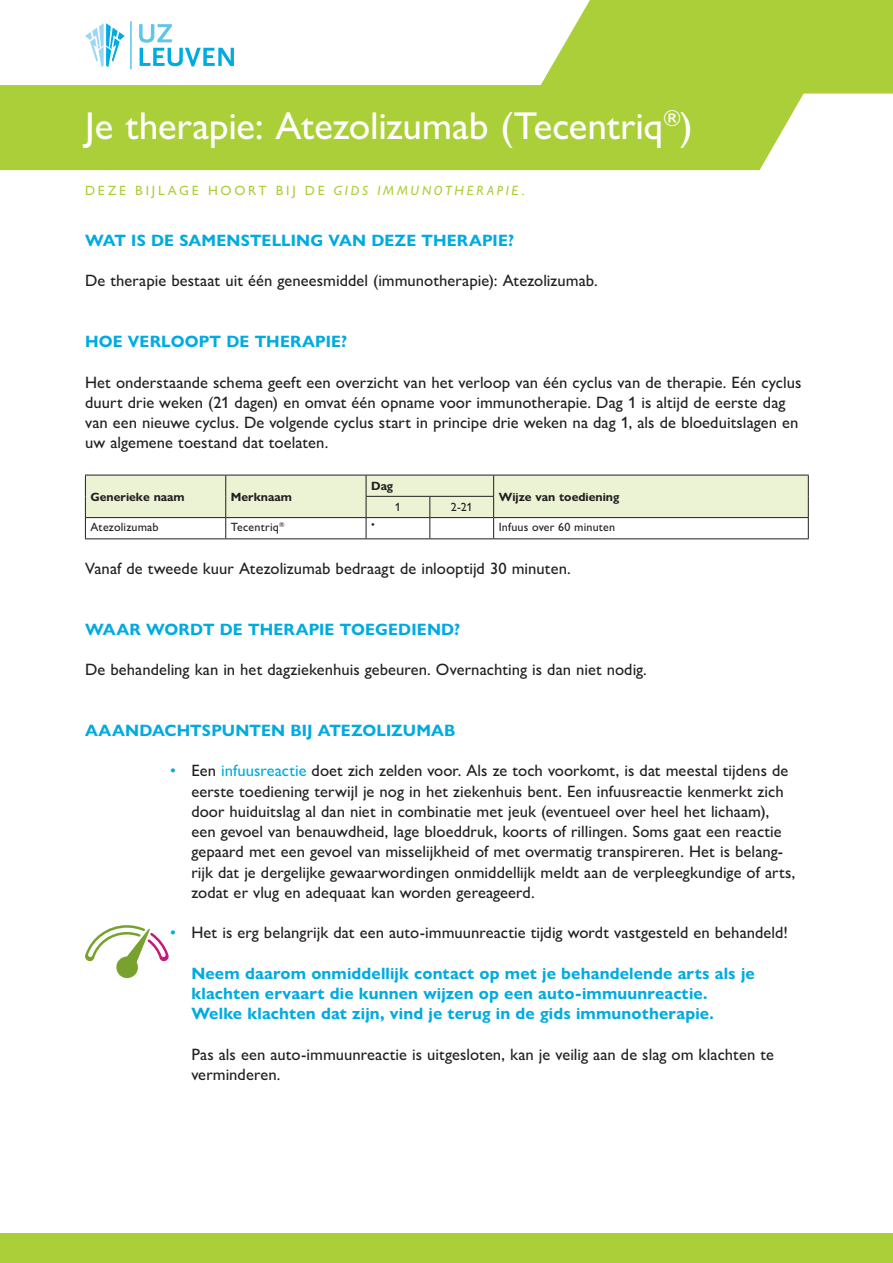
<style>
.page{position:relative;width:893px;height:1263px;background:#fff}
.page>*{position:absolute;margin:0;border:0;box-sizing:border-box;transform-origin:0 0}
.t1{font:500 39px "Gill Sans Nova";letter-spacing:-.005em;color:#fff}
.t2{font:500 16.5px/20.2px "Gill Sans Nova";letter-spacing:.005em;color:#231f20}
.t3{font:700 16.5px/20.2px "Gill Sans Nova";letter-spacing:.01em;color:#00abe1}
.t4{font:500 13.5px "Gill Sans Nova";letter-spacing:.205em;color:#abcf38}
.t5{font:500 12px "Gill Sans Nova";letter-spacing:.015em;color:#231f20}
.t6{font:700 12px "Gill Sans Nova";color:#231f20}
.t7{font:500 10.5px "Gill Sans Nova";color:#231f20}
.s1{font-style:italic}
.s2{color:#00abe1}
</style>
<div class="page">
<div style="left:0;top:85px;width:804px;height:85px;background:#abcf38"></div>
<svg style="left:536px;top:0;width:357px;height:94px;background:#b1d247"></svg>
<div style="left:0;top:1233px;width:893px;height:30px;background:#abcf38"></div>
<hr style="left:130px;top:21px;width:1px;height:48px;background:#00abe1">
<svg style="left:139px;top:24px;width:95px;height:42px"></svg>
<svg style="left:85px;top:23px;width:40px;height:44px"></svg>
<svg style="left:85px;top:475px;width:724px;height:63px"></svg>
<hr style="left:85px;top:538px;width:141px;height:1px;background:#231f20">
<hr style="left:226px;top:538px;width:140px;height:1px;background:#231f20">
<hr style="left:366px;top:538px;width:64px;height:1px;background:#231f20">
<hr style="left:430px;top:538px;width:64px;height:1px;background:#231f20">
<hr style="left:494px;top:538px;width:315px;height:1px;background:#231f20">
<svg style="left:85px;top:925px;width:84px;height:54px"></svg>
<h1 class="t1" style="left:85px;top:102px;width:609px">Je therapie: Atezolizumab (Tecentriq<sup>®</sup>)</h1>
<p class="t4" style="left:85px;top:182px;width:441px">DEZE BIJLAGE HOORT BIJ DE <span class="s1">GIDS IMMUNOTHERAPIE</span>.</p>
<p class="t3" style="left:85px;top:230px;width:431px">WAT IS DE SAMENSTELLING VAN DEZE THERAPIE?</p>
<p class="t2" style="left:85px;top:270px;width:514px">De therapie bestaat uit één geneesmiddel (immunotherapie): Atezolizumab.</p>
<p class="t3" style="left:85px;top:331px;width:264px">HOE VERLOOPT DE THERAPIE?</p>
<p class="t2" style="left:85px;top:372px;width:718px">Het onderstaande schema geeft een overzicht van het verloop van één cyclus van de therapie. Eén cyclus duurt drie weken (21 dagen) en omvat één opname voor immunotherapie. Dag 1 is altijd de eerste dag van een nieuwe cyclus. De volgende cyclus start in principe drie weken na dag 1, als de bloeduitslagen en uw algemene toestand dat toelaten.</p>
<p class="t6" style="left:91px;top:489px;width:96px">Generieke naam</p>
<p class="t6" style="left:231px;top:489px;width:62px">Merknaam</p>
<p class="t6" style="left:371px;top:478px;width:24px">Dag</p>
<p class="t5" style="left:395px;top:500px;width:7px">1</p>
<p class="t5" style="left:451px;top:500px;width:23px">2-21</p>
<p class="t6" style="left:499px;top:489px;width:122px">Wijze van toediening</p>
<p class="t5" style="left:91px;top:520px;width:70px">Atezolizumab</p>
<p class="t5" style="left:231px;top:520px;width:55px">Tecentriq<sup>®</sup></p>
<p class="t7" style="left:371px;top:518px;width:5px">•</p>
<p class="t5" style="left:499px;top:520px;width:118px">Infuus over 60 minuten</p>
<p class="t2" style="left:85px;top:558px;width:487px">Vanaf de tweede kuur Atezolizumab bedraagt de inlooptijd 30 minuten.</p>
<p class="t3" style="left:85px;top:619px;width:377px">WAAR WORDT DE THERAPIE TOEGEDIEND?</p>
<p class="t2" style="left:85px;top:659px;width:563px">De behandeling kan in het dagziekenhuis gebeuren. Overnachting is dan niet nodig.</p>
<p class="t3" style="left:85px;top:720px;width:372px">AAANDACHTSPUNTEN BIJ ATEZOLIZUMAB</p>
<p class="t2" style="left:191px;top:760px;width:605px;text-indent:-21px"><span class="s2">•</span> Een <span class="s2">infuusreactie</span> doet zich zelden voor. Als ze toch voorkomt, is dat meestal tijdens de eerste toediening terwijl je nog in het ziekenhuis bent. Een infuusreactie kenmerkt zich door huiduitslag al dan niet in combinatie met jeuk (eventueel over heel het lichaam), een gevoel van benauwdheid, lage bloeddruk, koorts of rillingen. Soms gaat een reactie gepaard met een gevoel van misselijkheid of met overmatig transpireren. Het is belang&shy;rijk dat je dergelijke gewaarwordingen onmiddellijk meldt aan de verpleegkundige of arts, zodat er vlug en adequaat kan worden gereageerd.</p>
<p class="t2" style="left:170px;top:922px;width:619px"><span class="s2">•</span> Het is erg belangrijk dat een auto-immuunreactie tijdig wordt vastgesteld en behandeld!</p>
<p class="t3" style="left:191px;top:963px;width:565px">Neem daarom onmiddellijk contact op met je behandelende arts als je klachten ervaart die kunnen wijzen op een auto-immuunreactie.<br>Welke klachten dat zijn, vind je terug in de gids immunotherapie.</p>
<p class="t2" style="left:191px;top:1044px;width:584px">Pas als een auto-immuunreactie is uitgesloten, kan je veilig aan de slag om klachten te verminderen.</p>
</div>
